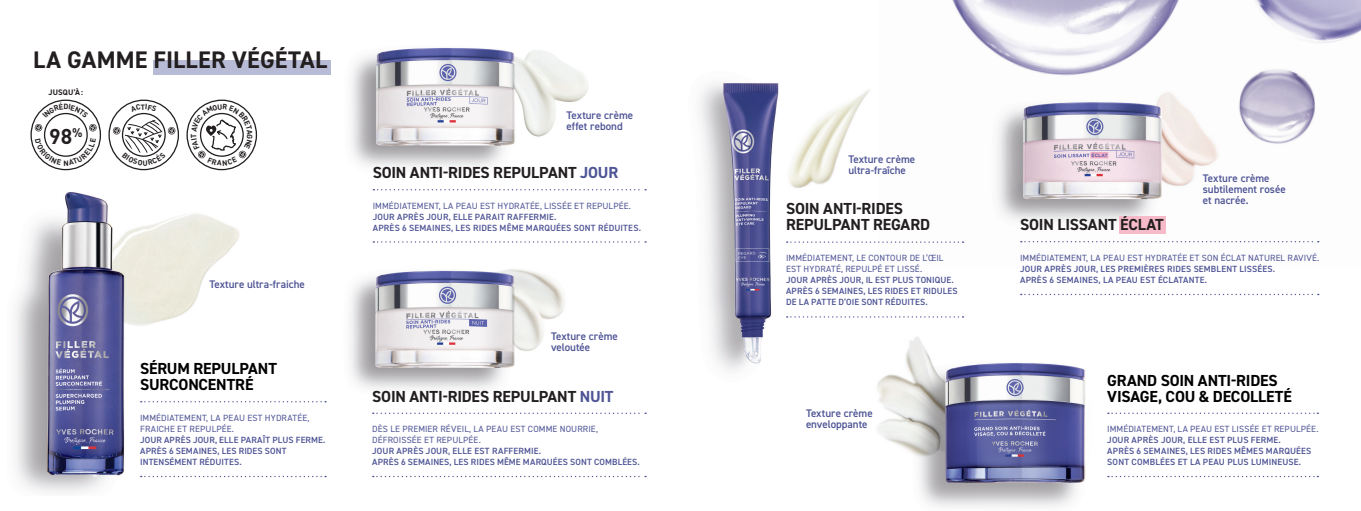
<style>
.page{position:relative;width:1361px;height:511px;background:#fff}
.page>*{position:absolute;margin:0;border:0;box-sizing:border-box;transform-origin:0 0}
.t1{font:700 24px "DIN2014";letter-spacing:.01em;color:#231f20}
.t2{font:700 21.2px "DIN Pro";color:#231f20}
.t3{font:700 16px/16px "DIN2014";letter-spacing:-.01em;color:#231f20}
.t4{font:700 16px/16px "DIN2014";letter-spacing:-.01em;color:#000}
.t5{font:700 12.4px "DIN Pro";color:#231f20}
.t6{font:600 11px/11px "DIN2014";color:#4e5495}
.t7{font:600 9px/11px "DIN2014";letter-spacing:.02em;color:#4e5495}
.t8{font:9px/11px "DIN2014";letter-spacing:.015em;color:#4e5495}
.t9{font:700 8px "DIN2014";letter-spacing:.015em;color:#231f20}
.s1{color:#4e5495}
</style>
<div class="page">
<img style="left:16px;top:192px;width:151px;height:301px">
<img style="left:112px;top:202px;width:128px;height:139px">
<img style="left:879px;top:0;width:482px;height:243px">
<svg style="left:1108px;top:412px;width:210px;height:1px"></svg>
<svg style="left:1108px;top:475px;width:210px;height:2px"></svg>
<svg style="left:373px;top:241px;width:273px;height:1px"></svg>
<svg style="left:373px;top:189px;width:273px;height:1px"></svg>
<img style="left:351px;top:48px;width:164px;height:119px">
<img style="left:486px;top:48px;width:102px;height:90px">
<svg style="left:373px;top:475px;width:273px;height:2px"></svg>
<svg style="left:373px;top:412px;width:273px;height:1px"></svg>
<img style="left:316px;top:270px;width:199px;height:133px">
<img style="left:485px;top:269px;width:80px;height:87px">
<img style="left:700px;top:82px;width:100px;height:288px">
<svg style="left:787px;top:316px;width:176px;height:1px"></svg>
<svg style="left:787px;top:241px;width:174px;height:1px"></svg>
<svg style="left:141px;top:475px;width:185px;height:2px"></svg>
<svg style="left:141px;top:400px;width:185px;height:2px"></svg>
<img style="left:782px;top:86px;width:88px;height:106px">
<svg style="left:1021px;top:293px;width:297px;height:2px"></svg>
<svg style="left:1167px;top:241px;width:151px;height:1px"></svg>
<img style="left:961px;top:53px;width:206px;height:190px">
<img style="left:1147px;top:84px;width:74px;height:108px">
<img style="left:919px;top:363px;width:167px;height:144px">
<img style="left:877px;top:337px;width:68px;height:121px">
<div style="left:186px;top:99px;width:71px;height:71px;border:1px solid #231f20;border-radius:50%"></div>
<div style="left:30px;top:99px;width:71px;height:71px;border:1px solid #231f20;border-radius:50%"></div>
<div style="left:44px;top:113px;width:44px;height:44px;border:1px solid #231f20;border-radius:50%"></div>
<svg style="left:35px;top:124px;width:7px;height:7px"></svg>
<svg style="left:89px;top:124px;width:8px;height:7px"></svg>
<div style="left:108px;top:99px;width:71px;height:71px;border:1px solid #231f20;border-radius:50%"></div>
<div style="left:122px;top:113px;width:44px;height:44px;border:1px solid #231f20;border-radius:50%"></div>
<div style="left:153px;top:60px;width:177px;height:14px;background:#b8bbd5"></div>
<div style="left:1118px;top:216px;width:47px;height:17px;background:#f6bac9"></div>
<svg style="left:191px;top:104px;width:62px;height:61px"></svg>
<svg style="left:42px;top:102px;width:47px;height:16px"></svg>
<svg style="left:35px;top:138px;width:61px;height:27px"></svg>
<svg style="left:113px;top:119px;width:62px;height:46px"></svg>
<h1 class="t1" style="left:33px;top:43px;width:296px">LA GAMME FILLER VÉGÉTAL</h1>
<p class="t9" style="left:49px;top:87px;width:36px">JUSQU’À:</p>
<h2 class="t2" style="left:49px;top:120px;width:25px">98</h2>
<h3 class="t5" style="left:72px;top:123px;width:12px">%</h3>
<p class="t6" style="left:209px;top:278px;width:97px">Texture ultra-fraiche</p>
<h3 class="t4" style="left:140px;top:360px;width:138px">SÉRUM REPULPANT<br>SURCONCENTRÉ</h3>
<p class="t8" style="left:140px;top:411px;width:171px">IMMÉDIATEMENT, LA PEAU EST HYDRATÉE,<br>FRAICHE ET REPULPÉE.</p>
<p class="t7" style="left:140px;top:433px;width:187px">JOUR APRÈS JOUR, ELLE PARAÎT PLUS FERME.<br>APRÈS 6 SEMAINES, LES RIDES SONT<br>INTENSÉMENT RÉDUITES.</p>
<p class="t6" style="left:566px;top:109px;width:68px">Texture crème effet rebond</p>
<h3 class="t3" style="left:373px;top:164px;width:247px">SOIN ANTI-RIDES REPULPANT <span class="s1">JOUR</span></h3>
<p class="t8" style="left:373px;top:200px;width:260px">IMMÉDIATEMENT, LA PEAU EST HYDRATÉE, LISSÉE ET REPULPÉE.</p>
<p class="t7" style="left:373px;top:211px;width:270px">JOUR APRÈS JOUR, ELLE PARAIT RAFFERMIE.<br>APRÈS 6 SEMAINES, LES RIDES MÊME MARQUÉES SONT RÉDUITES.</p>
<p class="t6" style="left:551px;top:330px;width:68px">Texture crème veloutée</p>
<h3 class="t3" style="left:372px;top:388px;width:243px">SOIN ANTI-RIDES REPULPANT <span class="s1">NUIT</span></h3>
<p class="t8" style="left:372px;top:423px;width:227px">DÈS LE PREMIER RÉVEIL, LA PEAU EST COMME NOURRIE,<br>DÉFROISSÉE ET REPULPÉE.</p>
<p class="t7" style="left:372px;top:445px;width:269px">JOUR APRÈS JOUR, ELLE EST RAFFERMIE.<br>APRÈS 6 SEMAINES, LES RIDES MÊME MARQUÉES SONT COMBLÉES.</p>
<p class="t6" style="left:848px;top:153px;width:68px">Texture crème ultra-fraîche</p>
<h3 class="t3" style="left:786px;top:200px;width:145px">SOIN ANTI-RIDES<br>REPULPANT REGARD</h3>
<p class="t8" style="left:786px;top:252px;width:159px">IMMÉDIATEMENT, LE CONTOUR DE L’ŒIL<br>EST HYDRATÉ, REPULPÉ ET LISSÉ.</p>
<p class="t7" style="left:786px;top:274px;width:173px">JOUR APRÈS JOUR, IL EST PLUS TONIQUE.<br>APRÈS 6 SEMAINES, LES RIDES ET RIDULES<br>DE LA PATTE D’OIE SONT RÉDUITES.</p>
<p class="t6" style="left:806px;top:407px;width:68px">Texture crème enveloppante</p>
<h3 class="t3" style="left:1020px;top:216px;width:145px">SOIN LISSANT ÉCLAT</h3>
<p class="t6" style="left:1203px;top:172px;width:84px">Texture crème subtilement rosée et nacrée.</p>
<p class="t8" style="left:1020px;top:251px;width:301px">IMMÉDIATEMENT, LA PEAU EST HYDRATÉE ET SON ÉCLAT NATUREL RAVIVÉ.</p>
<p class="t7" style="left:1020px;top:262px;width:257px">JOUR APRÈS JOUR, LES PREMIÈRES RIDES SEMBLENT LISSÉES.<br>APRÈS 6 SEMAINES, LA PEAU EST ÉCLATANTE.</p>
<h3 class="t4" style="left:1107px;top:372px;width:186px">GRAND SOIN ANTI-RIDES<br>VISAGE, COU &amp; DECOLLETÉ</h3>
<p class="t8" style="left:1107px;top:423px;width:213px">IMMÉDIATEMENT, LA PEAU EST LISSÉE ET REPULPÉE.</p>
<p class="t7" style="left:1107px;top:434px;width:206px">JOUR APRÈS JOUR, ELLE EST PLUS FERME.<br>APRÈS 6 SEMAINES, LES RIDES MÊMES MARQUÉES<br>SONT COMBLÉES ET LA PEAU PLUS LUMINEUSE.</p>
</div>
